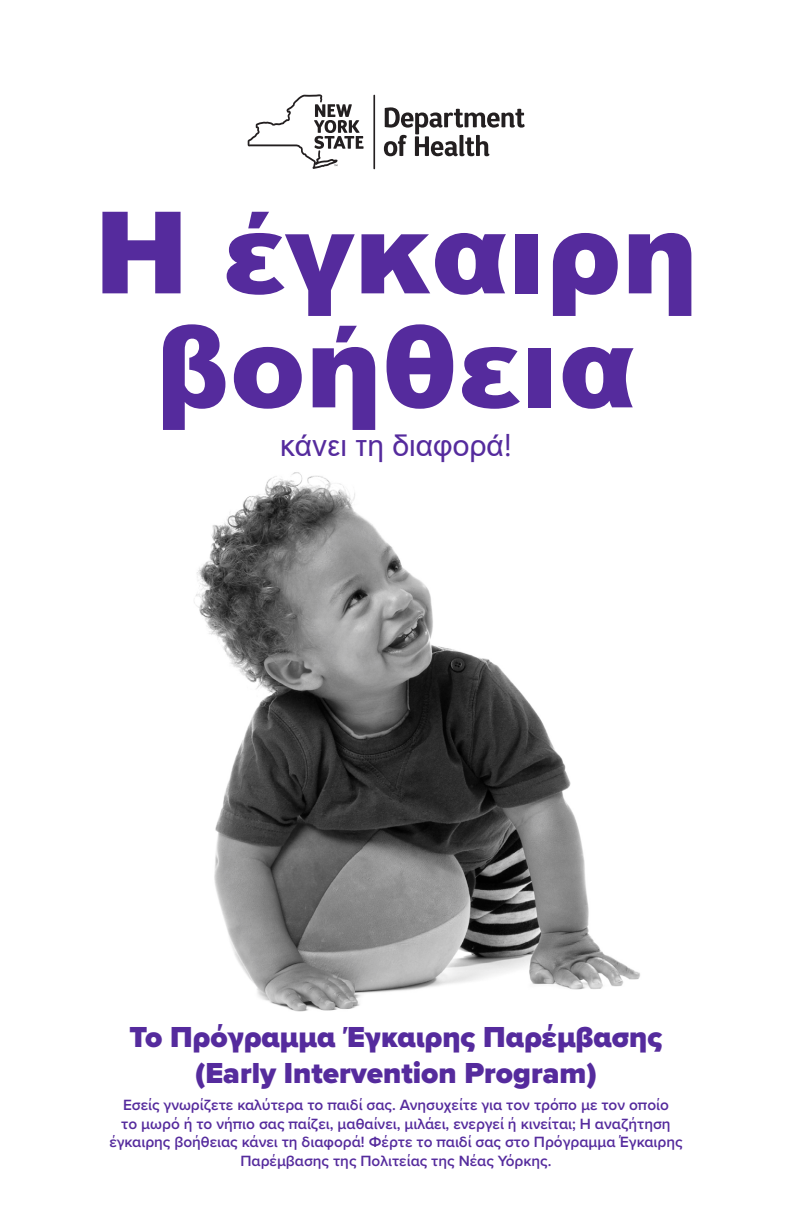
<style>
.page{position:relative;width:792px;height:1224px;background:#fff}
.page>*{position:absolute;margin:0;border:0;box-sizing:border-box;transform-origin:0 0}
.t1{font:900 114px/114px "Arial";color:#552b9d;text-align:center}
.t2{font:900 30px/36px "Proxima Nova";color:#552b9d;text-align:center}
.t3{font:30px "Arial";color:#552b9d}
.t4{font:600 15.4px/18.4px "Proxima Nova";color:#552b9d;text-align:center}
.s1{font-family:"Scala Sans Pro"}
</style>
<div class="page">
<svg style="left:384px;top:107px;width:141px;height:49px"></svg>
<hr style="left:373px;top:95px;width:2px;height:74px;background:#231f20">
<svg style="left:248px;top:94px;width:116px;height:75px"></svg>
<img style="left:194px;top:472px;width:446px;height:540px">
<p class="t1" style="left:94px;top:192px;width:606px">Η έγκαιρη βοήθεια</p>
<p class="t3" style="left:280px;top:425px;width:233px">κάνει τη διαφορά<span class="s1">!</span></p>
<p class="t2" style="left:130px;top:1019px;width:534px">Το Πρόγραμμα Έγκαιρης Παρέμβασης (Early Intervention Program)</p>
<p class="t4" style="left:109px;top:1096px;width:575px">Εσείς γνωρίζετε καλύτερα το παιδί σας. Ανησυχείτε για τον τρόπο με τον οποίο<br>το μωρό ή το νήπιο σας παίζει, μαθαίνει, μιλάει, ενεργεί ή κινείται; Η αναζήτηση έγκαιρης βοήθειας κάνει τη διαφορά! Φέρτε το παιδί σας στο Πρόγραμμα Έγκαιρης Παρέμβασης της Πολιτείας της Νέας Υόρκης.</p>
</div>
